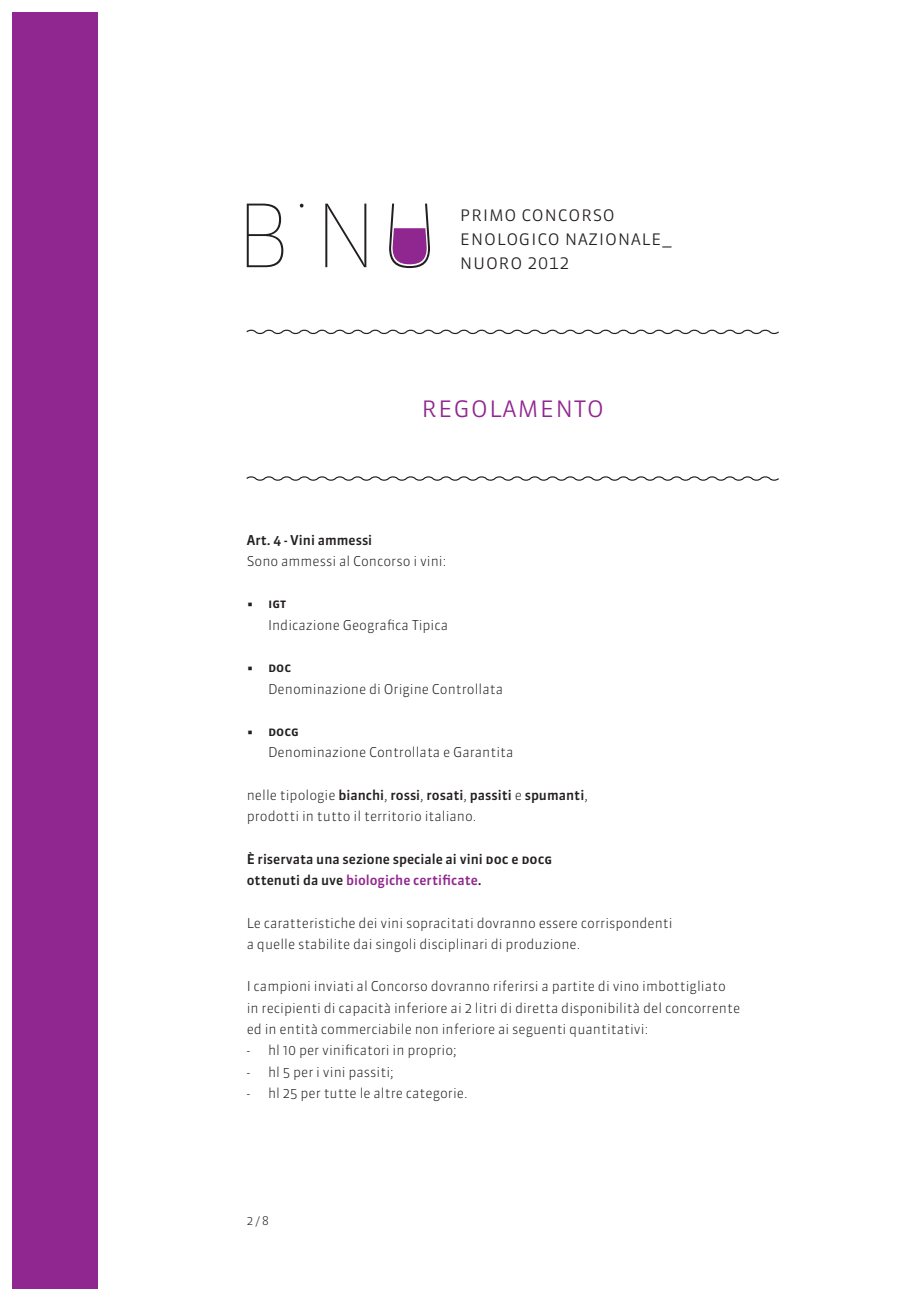
<style>
.page{position:relative;width:919px;height:1302px;background:#fff}
.page>*{position:absolute;margin:0;border:0;box-sizing:border-box;transform-origin:0 0}
.t1{font:30px "Sanuk Light SC";color:#90268f}
.t2{font:21px/24px "Sanuk Light SC";color:#231f20}
.t3{font:300 13.5px/21.3px "Sanuk";color:#231f20}
.t4{font:500 13.5px/21.3px "Sanuk";color:#231f20}
.t5{font:13.5px "Sanuk Medium SC";color:#231f20}
.t6{font:300 12px "Sanuk";color:#231f20}
.s1{font-weight:500}
.s2{font-family:"Sanuk Medium SC";font-weight:400}
.s3{color:#90268f}
</style>
<div class="page">
<svg style="left:247px;top:203px;width:36px;height:64px"></svg>
<svg style="left:325px;top:203px;width:41px;height:64px"></svg>
<svg style="left:389px;top:203px;width:41px;height:65px"></svg>
<svg style="left:246px;top:329px;width:533px;height:6px"></svg>
<svg style="left:246px;top:476px;width:533px;height:5px"></svg>
<div style="left:13px;top:13px;width:85px;height:1275px;background:#90268f"></div>
<h2 class="t2" style="left:459px;top:201px;width:214px">primo concorso enologico nazionale_ nuoro 2012</h2>
<h1 class="t1" style="left:421px;top:389px;width:185px">regolamento</h1>
<p class="t4" style="left:247px;top:529px;width:127px">Art. 4 - Vini ammessi</p>
<p class="t3" style="left:247px;top:550px;width:201px">Sono ammessi al Concorso i vini:</p>
<p class="t5" style="left:247px;top:596px;width:41px">• igt</p>
<p class="t3" style="left:268px;top:614px;width:181px">Indicazione Geografica Tipica</p>
<p class="t5" style="left:247px;top:659px;width:46px">• doc</p>
<p class="t3" style="left:268px;top:678px;width:237px">Denominazione di Origine Controllata</p>
<p class="t5" style="left:247px;top:723px;width:54px">• docg</p>
<p class="t3" style="left:268px;top:741px;width:247px">Denominazione Controllata e Garantita</p>
<p class="t3" style="left:247px;top:784px;width:342px">nelle tipologie <span class="s1">bianchi</span>, <span class="s1">rossi</span>, <span class="s1">rosati</span>, <span class="s1">passiti</span> e <span class="s1">spumanti</span>, prodotti in tutto il territorio italiano.</p>
<p class="t4" style="left:247px;top:848px;width:307px">È riservata una sezione speciale ai vini <span class="s2">doc</span> e <span class="s2">docg </span>ottenuti da uve <span class="s3">biologiche certificate</span>.</p>
<p class="t3" style="left:247px;top:911px;width:427px">Le caratteristiche dei vini sopracitati dovranno essere corrispondenti a quelle stabilite dai singoli disciplinari di produzione.</p>
<p class="t3" style="left:247px;top:975px;width:495px">I campioni inviati al Concorso dovranno riferirsi a partite di vino imbottigliato in recipienti di capacità inferiore ai 2 litri di diretta disponibilità del concorrente ed in entità commerciabile non inferiore ai seguenti quantitativi:</p>
<p class="t3" style="left:247px;top:1039px;width:211px">- hl 10 per vinificatori in proprio;</p>
<p class="t3" style="left:247px;top:1060px;width:148px">- hl 5 per i vini passiti;</p>
<p class="t3" style="left:247px;top:1082px;width:222px">- hl 25 per tutte le altre categorie.</p>
<p class="t6" style="left:247px;top:1213px;width:23px">2 / 8</p>
</div>
